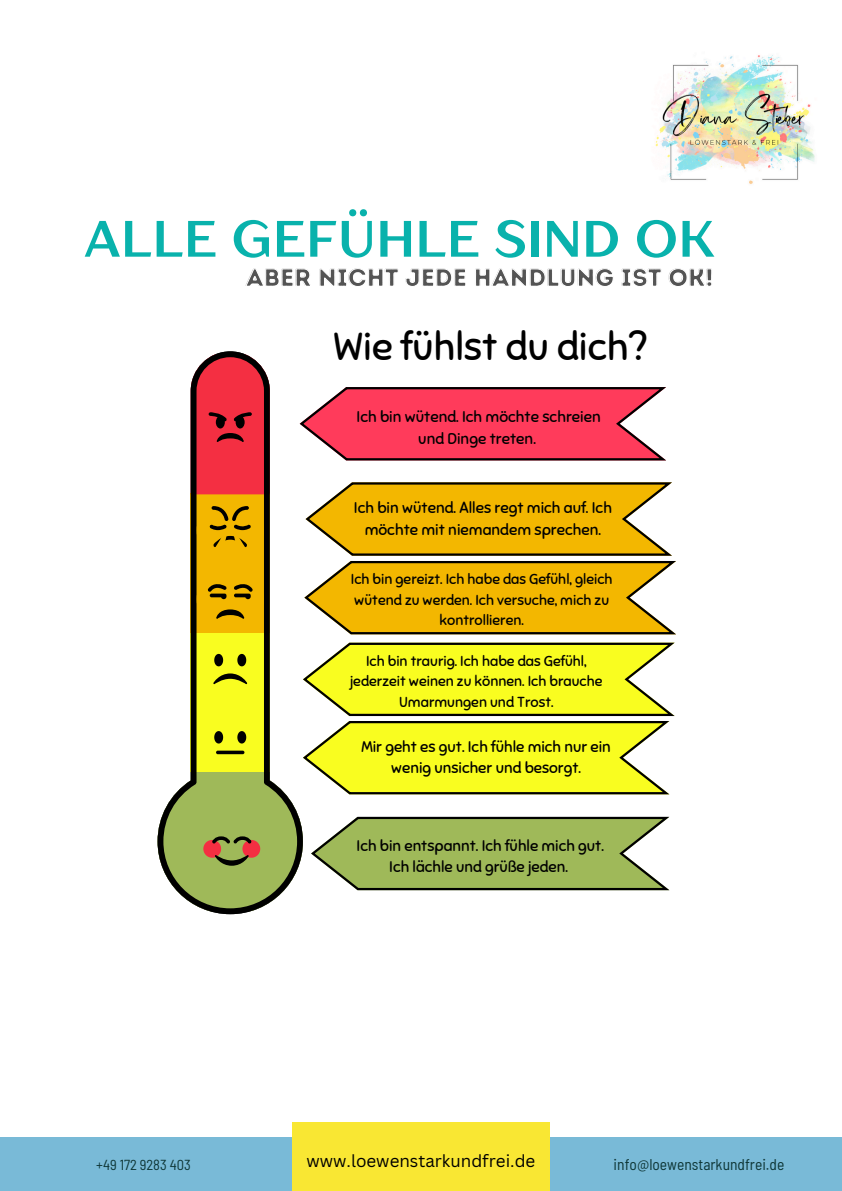
<style>
.page{position:relative;width:842px;height:1191px;background:#fff}
.page>*{position:absolute;margin:0;border:0;box-sizing:border-box;transform-origin:0 0}
.t1{font:700 51px "TT Drugs";letter-spacing:.015em;color:#09b2ac}
.t2{font:39px "Sniglet";color:#000}
.t3{font:24.7px "Intro Rust Base";color:#545454}
.t4{font:17px "Canva Sans";color:#000}
.t5{font:15.6px/21.9px "Sniglet";color:#000;text-align:center}
.t6{font:15.5px/21px "Sniglet";color:#000;text-align:center}
.t7{font:semi-condensed 15.5px "Barlow";color:#0e3636}
.t8{font:14.5px/20.2px "Sniglet";color:#000;text-align:center}
.t9{font:semi-condensed 14.5px "Barlow";color:#0e3636}
</style>
<div class="page">
<div style="left:0;top:1137px;width:842px;height:53px;background:#79bad7"></div>
<img style="left:655px;top:55px;width:160px;height:129px">
<div style="left:292px;top:1122px;width:258px;height:68px;background:#f9e733"></div>
<svg style="left:190px;top:351px;width:110px;height:563px"></svg>
<svg style="left:191px;top:354px;width:79px;height:140px"></svg>
<div style="left:198px;top:634px;width:64px;height:64px;background:#f9fd20;border-radius:50%"></div>
<div style="left:197px;top:565px;width:66px;height:67px;background:#f3b700;border-radius:50%"></div>
<svg style="left:208px;top:584px;width:45px;height:34px"></svg>
<div style="left:197px;top:496px;width:66px;height:67px;background:#f3b700;border-radius:50%"></div>
<svg style="left:200px;top:506px;width:60px;height:57px"></svg>
<svg style="left:304px;top:561px;width:372px;height:73px"></svg>
<svg style="left:306px;top:482px;width:366px;height:73px"></svg>
<svg style="left:300px;top:387px;width:366px;height:73px"></svg>
<svg style="left:158px;top:642px;width:517px;height:269px"></svg>
<h2 class="t1" style="left:84px;top:207px;width:632px">ALLE GEFÜHLE SIND OK</h2>
<h3 class="t3" style="left:246px;top:263px;width:469px">ABER NICHT JEDE HANDLUNG IST OK!</h3>
<p class="t2" style="left:334px;top:323px;width:315px">Wie fühlst du dich?</p>
<p class="t5" style="left:357px;top:405px;width:246px">Ich bin wütend. Ich möchte schreien und Dinge treten.</p>
<p class="t5" style="left:354px;top:497px;width:260px">Ich bin wütend. Alles regt mich auf. Ich möchte mit niemandem sprechen.</p>
<p class="t8" style="left:351px;top:569px;width:263px">Ich bin gereizt. Ich habe das Gefühl, gleich wütend zu werden. Ich versuche, mich zu kontrollieren.</p>
<p class="t8" style="left:350px;top:651px;width:254px">Ich bin traurig. Ich habe das Gefühl, jederzeit weinen zu können. Ich brauche<br>Umarmungen und Trost.</p>
<p class="t6" style="left:361px;top:736px;width:251px">Mir geht es gut. Ich fühle mich nur ein wenig unsicher und besorgt.</p>
<p class="t6" style="left:357px;top:835px;width:249px">Ich bin entspannt. Ich fühle mich gut.<br>Ich lächle und grüße jeden.</p>
<h1 class="t4" style="left:307px;top:1148px;width:230px">www.loewenstarkundfrei.de</h1>
<h4 class="t9" style="left:96px;top:1155px;width:96px">+49 172 9283 403</h4>
<h4 class="t7" style="left:614px;top:1154px;width:172px">info@loewenstarkundfrei.de</h4>
</div>
